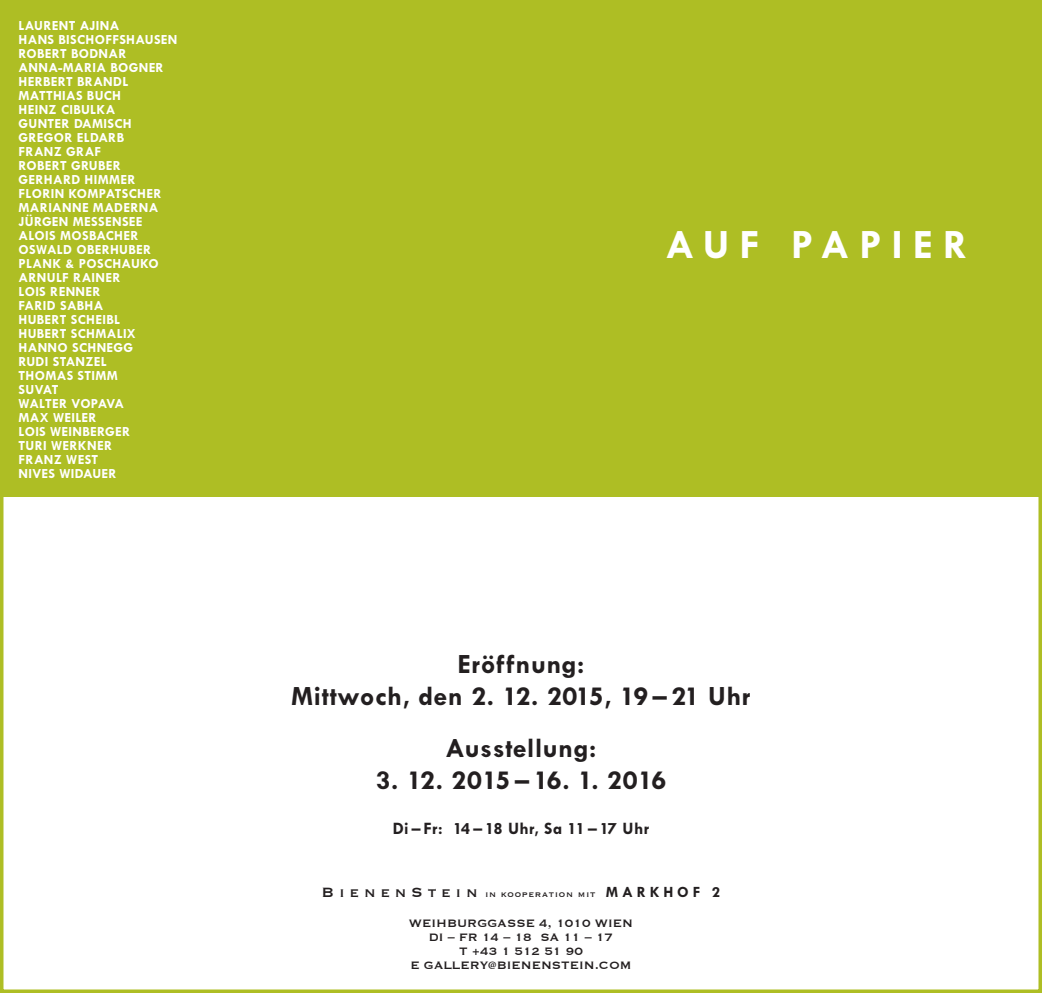
<style>
.page{position:relative;width:1042px;height:993px;background:#fff}
.page>*{position:absolute;margin:0;border:0;box-sizing:border-box;transform-origin:0 0}
.t1{font:42px "Twentieth Century Bold PL";color:#fff}
.t2{font:28px/31.5px "Twentieth Century Bold PL";letter-spacing:.02em;color:#231f20;text-align:center}
.t3{font:28px "Twentieth Century Bold PL";letter-spacing:-.02em;color:#231f20}
.t4{font:17.5px "Twentieth Century Bold PL";letter-spacing:-.02em;color:#231f20}
.t5{font:15.75px "Twentieth Century Bold PL";color:#231f20}
.t6{font:14px/14px "Twentieth Century Bold PL";letter-spacing:.02em;color:#fff}
.t7{font:14px/14px "Copperplate";color:#231f20;text-align:center}
.t8{font:10.5px "Copperplate";letter-spacing:.07em;color:#231f20}
.s1{font-size:17.5px}
.s2{font-family:"Twentieth Century Bold PL";font-size:15.75px}
</style>
<div class="page">
<svg style="left:0;top:496px;width:1042px;height:496px"></svg>
<div style="left:0;top:0;width:1042px;height:496px;background:#aebe24"></div>
<p class="t6" style="left:19px;top:18px;width:126px">LAURENT AJINA<br>HANS BISCHOFFSHAUSEN<br>ROB</p>
<p class="t6" style="left:19px;top:46px;width:130px;text-indent:26px">ERT BODNAR<br>ANNA-MARIA BOGNER<br>HERBERT BRAN</p>
<p class="t6" style="left:19px;top:74px;width:115px;text-indent:95px">DL<br>MATTHIAS BUCH<br>HEINZ CIBULKA<br>GUNTER DAMISCH<br>GREGOR ELDARB<br>FRANZ GRAF<br>ROB</p>
<p class="t6" style="left:19px;top:158px;width:136px;text-indent:26px">ERT GRU BER<br>GERHARD HIMMER<br>FLORIN KOMPATSCHER<br>MARIANNE MADERNA<br>JÜRGEN MESSENSEE<br>ALOIS MOSBACHER<br>OSWALD OBERHUBER<br>PLAN</p>
<p class="t6" style="left:19px;top:256px;width:142px;text-indent:34px">K &amp; POSCHAU KO<br>ARNULF RAINER<br>LOIS RENNER<br>FARID SABHA<br>HUBERT SCHEIBL<br>HUBERT SCHMALIX<br>HANNO SCHNEGG<br>RUDI STANZEL<br>THOM</p>
<p class="t6" style="left:57px;top:368px;width:63px">AS STIMM</p>
<p class="t6" style="left:19px;top:382px;width:106px">SU VAT<br>WALTER VOPAVA<br>MAX WEILER<br>LOIS WEIN</p>
<p class="t6" style="left:82px;top:424px;width:41px">BERGER</p>
<p class="t6" style="left:19px;top:438px;width:43px">TURI WER</p>
<p class="t6" style="left:78px;top:438px;width:19px">KNER</p>
<p class="t6" style="left:19px;top:452px;width:74px">FRANZ WEST<br>NIVES WI DAUER</p>
<h1 class="t1" style="left:665px;top:222px;width:252px">AU F PAPIER</h1>
<h2 class="t2" style="left:291px;top:648px;width:461px">ERÖFFNUNG:<br>MITTWOCH, DEN 2. 12. 2015, 19 – 21 UHR</h2>
<h2 class="t2" style="left:446px;top:732px;width:152px">AUSSTELLUNG:</h2>
<h2 class="t3" style="left:376px;top:764px;width:292px">3. 12. 2015 – 16. 1. 2016</h2>
<p class="t4" style="left:393px;top:819px;width:258px">DI – FR: 14 – 18 UHR, SA 11 – 17 UHR</p>
<p class="t8" style="left:322px;top:887px;width:342px"><span class="s1">Bienenstein</span> in kooperation mit <span class="s2">MARKHOF</span></p>
<p class="t5" style="left:712px;top:883px;width:10px">2</p>
<p class="t7" style="left:409px;top:915px;width:225px">Weihburggasse 4, 1010 Wien<br>Di – Fr 14 – 18 Sa 11 – 17<br>T +43 1 512 51 90<br>E gallery@bienenstein.com</p>
</div>
